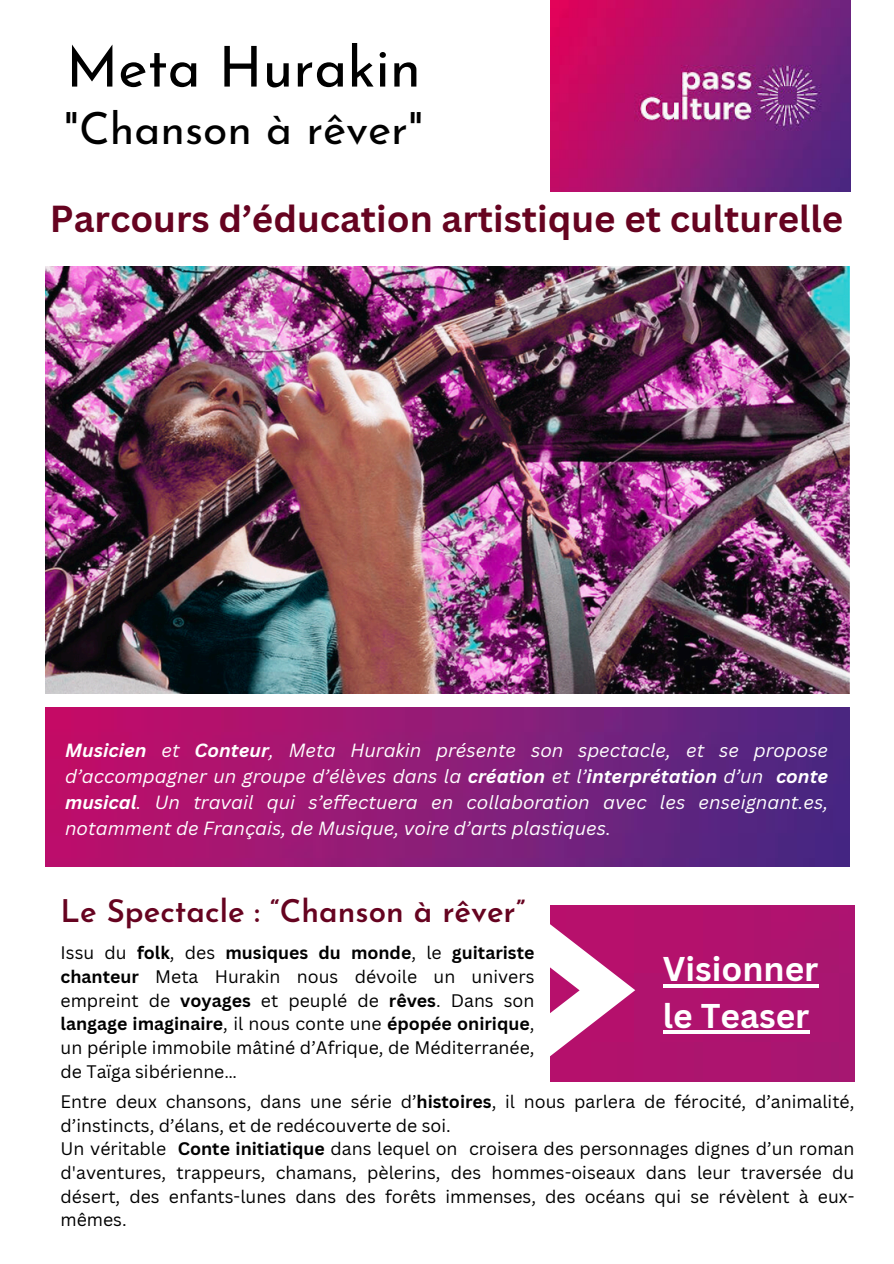
<style>
.page{position:relative;width:894px;height:1264px;background:#fff}
.page>*{position:absolute;margin:0;border:0;box-sizing:border-box;transform-origin:0 0}
.t1{font:56.25px "Josefin Sans";color:#000}
.t2{font:44.4px "Josefin Sans";color:#000}
.t3{font:700 36.6px "Canva Sans";color:#660320}
.t4{font:700 33.45px/46.7px "Canva Sans";color:#fff}
.t5{font:600 31.2px "Josefin Sans";color:#660320}
.t6{font:italic 18.6px/25.8px "Canva Sans";color:#fff;text-align:justify}
.t7{font:17.7px/23.7px "Canva Sans";color:#000;text-align:justify}
.s1{font-weight:700}
</style>
<div class="page">
<img style="left:45px;top:266px;width:804px;height:427px">
<img style="left:704px;top:191px;width:145px;height:1px">
<img style="left:550px;top:0;width:300px;height:191px">
<img style="left:45px;top:707px;width:804px;height:159px">
<div style="left:550px;top:905px;width:304px;height:176px;background:#ae136f"></div>
<svg style="left:550px;top:905px;width:85px;height:171px"></svg>
<hr style="left:662px;top:984px;width:156px;height:3px;background:#fff">
<hr style="left:662px;top:1030px;width:147px;height:4px;background:#fff">
<p class="t1" style="left:66px;top:44px;width:356px">Meta Hurakin</p>
<p class="t2" style="left:64px;top:111px;width:360px">"Chanson à rêver"</p>
<h2 class="t3" style="left:50px;top:193px;width:794px">Parcours d’éducation artistique et culturelle</h2>
<h3 class="t6" style="left:65px;top:737px;width:764px"><span class="s1">Musicien</span> et <span class="s1">Conteur</span>, Meta Hurakin présente son spectacle, et se propose d’accompagner un groupe d’élèves dans la <span class="s1">création</span> et l’<span class="s1">interprétation</span> d’un <span class="s1">conte musical</span>. Un travail qui s’effectuera en collaboration avec les enseignant.es, notamment de Français, de Musique, voire d’arts plastiques.</h3>
<p class="t5" style="left:61px;top:899px;width:466px">Le Spectacle : “Chanson à rêver”</p>
<p class="t7" style="left:61px;top:940px;width:475px">Issu du <span class="s1">folk</span>, des <span class="s1">musiques du monde</span>, le <span class="s1">guitariste chanteur</span> Meta Hurakin nous dévoile un univers empreint de <span class="s1">voyages</span> et peuplé de <span class="s1">rêves</span>. Dans son <span class="s1">langage imaginaire</span>, il nous conte une <span class="s1">épopée onirique</span>, un périple immobile mâtiné d’Afrique, de Méditerranée, de Taïga sibérienne…</p>
<h4 class="t7" style="left:61px;top:1089px;width:795px">Entre deux chansons, dans une série d’<span class="s1">histoires</span>, il nous parlera de férocité, d’animalité, d’instincts, d’élans, et de redécouverte de soi.</h4>
<p class="t7" style="left:61px;top:1136px;width:795px">Un véritable <span class="s1">Conte initiatique</span> dans lequel on croisera des personnages dignes d’un roman d'aventures, trappeurs, chamans, pèlerins, des hommes-oiseaux dans leur traversée du désert, des enfants-lunes dans des forêts immenses, des océans qui se révèlent à eux&shy;mêmes.</p>
<p class="t4" style="left:662px;top:944px;width:157px">Visionner le Teaser</p>
</div>
